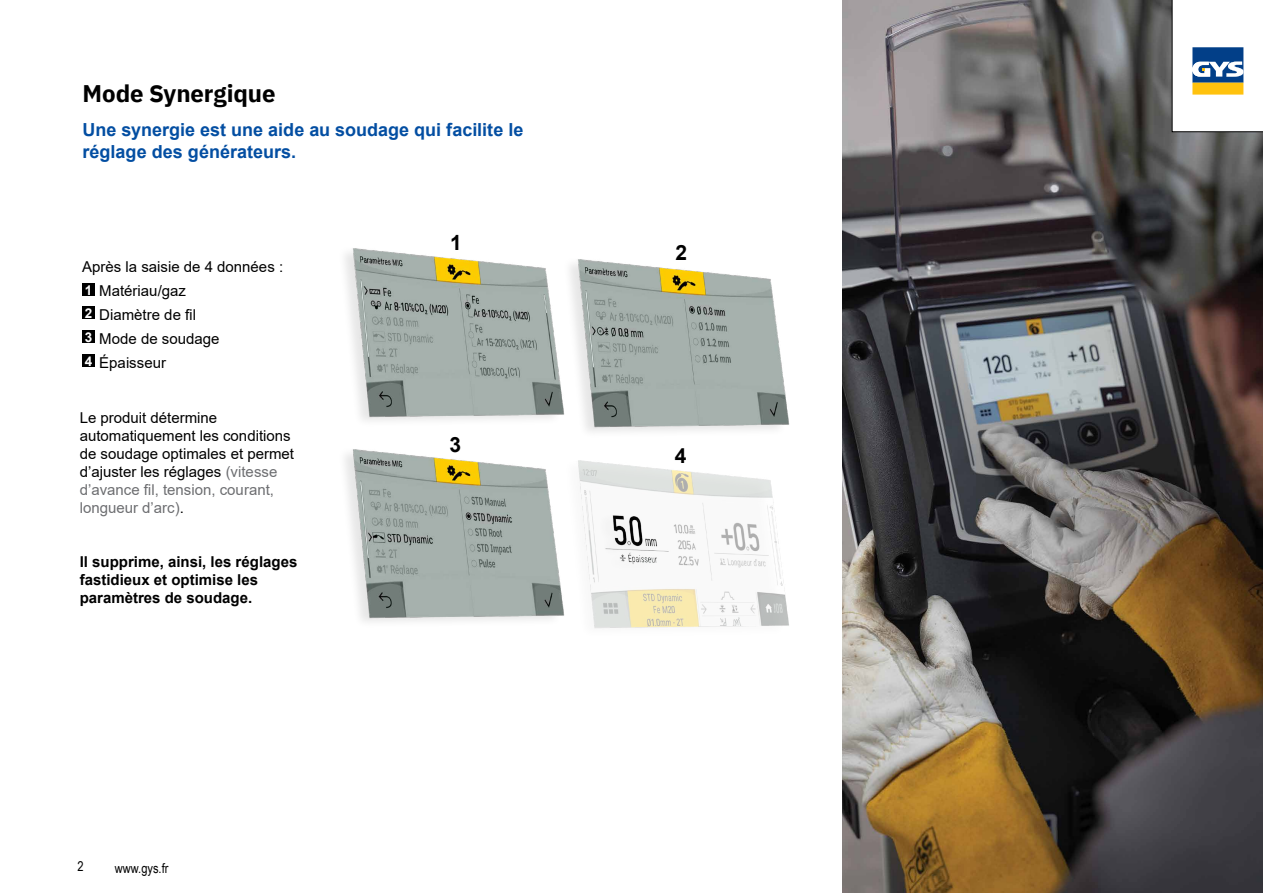
<style>
.page{position:relative;width:1263px;height:893px;background:#fff}
.page>*{position:absolute;margin:0;border:0;box-sizing:border-box;transform-origin:0 0}
.t1{font:700 24px "IBM Plex Sans";letter-spacing:-.005em;color:#000}
.t2{font:700 21px "Arial";color:#000}
.chapo_labeur{font:700 18px/21.6px "Arial";color:#034ea2}
.t3{font:15px/18px "Arial";color:#000}
.t4{font:700 15px/18px "Arial";color:#000}
.t5{font:13.5px "Arial Narrow";color:#000}
.t6{font:700 13.5px "Arial";color:#fff}
.s1{color:#6d6e71}
</style>
<div class="page">
<img style="left:843px;top:0;width:420px;height:893px">
<svg style="left:1172px;top:0;width:91px;height:132px"></svg>
<img style="left:345px;top:248px;width:217px;height:173px">
<img style="left:345px;top:449px;width:217px;height:173px">
<img style="left:562px;top:259px;width:228px;height:173px">
<img style="left:562px;top:460px;width:227px;height:169px">
<div style="left:82px;top:283px;width:13px;height:13px;background:#000"></div>
<div style="left:82px;top:306px;width:13px;height:13px;background:#000"></div>
<div style="left:82px;top:330px;width:13px;height:13px;background:#000"></div>
<div style="left:82px;top:354px;width:13px;height:13px;background:#000"></div>
<p class="t1" style="left:83px;top:74px;width:194px">Mode Synergique</p>
<p class="chapo_labeur" style="left:83px;top:119px;width:442px">Une synergie est une aide au soudage qui facilite le réglage des générateurs.</p>
<p class="t3" style="left:82px;top:257px;width:202px">Après la saisie de 4 données :</p>
<p class="t6" style="left:85px;top:280px;width:9px">1</p>
<p class="t3" style="left:99px;top:281px;width:88px">Matériau/gaz</p>
<p class="t6" style="left:85px;top:303px;width:9px">2</p>
<p class="t3" style="left:99px;top:305px;width:98px">Diamètre de fil</p>
<p class="t6" style="left:85px;top:327px;width:9px">3</p>
<p class="t3" style="left:99px;top:329px;width:122px">Mode de soudage</p>
<p class="t6" style="left:85px;top:351px;width:9px">4</p>
<p class="t3" style="left:99px;top:353px;width:68px">Épaisseur</p>
<p class="t3" style="left:80px;top:409px;width:216px">Le produit détermine automatiquement les conditions de soudage optimales et permet d’ajuster les réglages <span class="s1">(vitesse d’avance fil, tension, courant, longueur d’arc)</span>.</p>
<p class="t4" style="left:80px;top:553px;width:219px">Il supprime, ainsi, les réglages fastidieux et optimise les paramètres de soudage.</p>
<p class="t5" style="left:78px;top:857px;width:8px">2</p>
<p class="t5" style="left:115px;top:858px;width:55px">www.gys.fr</p>
<p class="t2" style="left:450px;top:227px;width:13px">1</p>
<p class="t2" style="left:450px;top:430px;width:13px">3</p>
<p class="t2" style="left:675px;top:238px;width:13px">2</p>
<p class="t2" style="left:675px;top:440px;width:13px">4</p>
</div>
